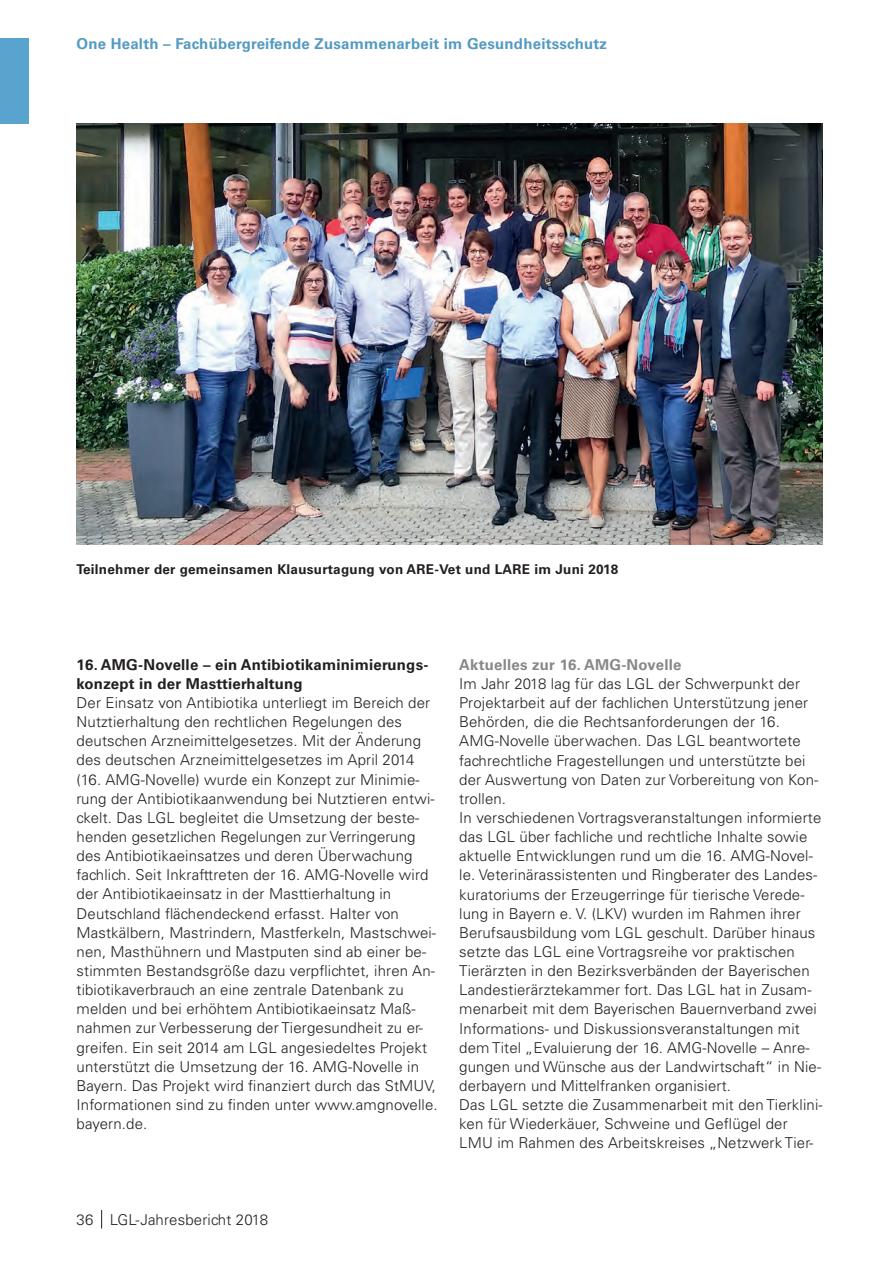
<style>
.page{position:relative;width:893px;height:1263px;background:#fff}
.page>*{position:absolute;margin:0;border:0;box-sizing:border-box;transform-origin:0 0}
.Lauftext-Copy_10_Pt{font:300 15px/19.2px "Univers LT Std";letter-spacing:.01em;color:#231f20}
.Ü3-Subheadline_10_Pt{font:700 15px/19.2px "Univers LT Std";letter-spacing:.015em;color:#231f20}
.t1{font:700 15px "Univers LT Std";letter-spacing:.015em;color:#549ac2}
.Ü4-Subheadline_10_Pt{font:700 15px "Univers LT Std";letter-spacing:.015em;color:#878988}
.Bildunterschrift-9_P{font:700 13.5px "Univers LT Std";letter-spacing:.02em;color:#231f20}
</style>
<div class="page">
<div style="left:0;top:38px;width:29px;height:85px;background:#59a4cf"></div>
<svg style="left:101px;top:1210px;width:1px;height:18px"></svg>
<img style="left:77px;top:123px;width:746px;height:421px">
<p class="t1" style="left:77px;top:35px;width:532px">One Health – Fachübergreifende Zusammenarbeit im Gesundheitsschutz</p>
<p class="Bildunterschrift-9_P" style="left:77px;top:561px;width:543px">Teilnehmer der gemeinsamen Klausurtagung von ARE-Vet und LARE im Juni 2018</p>
<p class="Ü3-Subheadline_10_Pt" style="left:77px;top:655px;width:353px">16. AMG-Novelle – ein Antibiotikaminimierungs&shy;konzept in der Masttierhaltung</p>
<p class="Lauftext-Copy_10_Pt" style="left:77px;top:693px;width:363px">Der Einsatz von Antibiotika unterliegt im Bereich der Nutztierhaltung den rechtlichen Regelungen des deutschen Arzneimittelgesetzes. Mit der Änderung des deutschen Arzneimittelgesetzes im April 2014 (16. AMG-Novelle) wurde ein Konzept zur Minimie&shy;rung der Antibiotikaanwendung bei Nutztieren entwi&shy;ckelt. Das LGL begleitet die Umsetzung der beste&shy;henden gesetzlichen Regelungen zur Verringerung des Antibiotikaeinsatzes und deren Überwachung fachlich. Seit Inkrafttreten der 16. AMG-Novelle wird der Antibiotikaeinsatz in der Masttierhaltung in Deutschland flächendeckend erfasst. Halter von Mastkälbern, Mastrindern, Mastferkeln, Mastschwei&shy;nen, Masthühnern und Mastputen sind ab einer be&shy;stimmten Bestandsgröße dazu verpflichtet, ihren An&shy;tibiotikaverbrauch an eine zentrale Datenbank zu melden und bei erhöhtem Antibiotikaeinsatz Maß&shy;nahmen zur Verbesserung der Tiergesundheit zu er&shy;greifen. Ein seit 2014 am LGL angesiedeltes Projekt unterstützt die Umsetzung der 16. AMG-Novelle in Bayern. Das Projekt wird finanziert durch das StMUV, Informationen sind zu finden unter www.amgnovelle.</p>
<p class="Lauftext-Copy_10_Pt" style="left:77px;top:1114px;width:72px">bayern.de.</p>
<p class="Ü4-Subheadline_10_Pt" style="left:459px;top:656px;width:224px">Aktuelles zur 16. AMG-Novelle</p>
<p class="Lauftext-Copy_10_Pt" style="left:459px;top:674px;width:361px">Im Jahr 2018 lag für das LGL der Schwerpunkt der Projektarbeit auf der fachlichen Unterstützung jener Behörden, die die Rechtsanforderungen der 16.<br>AMG-Novelle überwachen. Das LGL beantwortete fachrechtliche Fragestellungen und unterstützte bei der Auswertung von Daten zur Vorbereitung von Kon&shy;trollen.</p>
<p class="Lauftext-Copy_10_Pt" style="left:459px;top:808px;width:364px">In verschiedenen Vortragsveranstaltungen informierte das LGL über fachliche und rechtliche Inhalte sowie aktuelle Entwicklungen rund um die 16. AMG-Novel&shy;le. Veterinärassistenten und Ringberater des Landes&shy;kuratoriums der Erzeugerringe für tierische Verede&shy;lung in Bayern e. V. (LKV) wurden im Rahmen ihrer Berufsausbildung vom LGL geschult. Darüber hinaus setzte das LGL eine Vortragsreihe vor praktischen Tierärzten in den Bezirksverbänden der Bayerischen Landestierärztekammer fort. Das LGL hat in Zusam&shy;menarbeit mit dem Bayerischen Bauernverband zwei Informations- und Diskussionsveranstaltungen mit dem Titel „Evaluierung der 16. AMG-Novelle – Anre&shy;gungen und Wünsche aus der Landwirtschaft“ in Nie&shy;derbayern und Mittelfranken organisiert.</p>
<p class="Lauftext-Copy_10_Pt" style="left:459px;top:1095px;width:365px">Das LGL setzte die Zusammenarbeit mit den Tierklini&shy;ken für Wiederkäuer, Schweine und Geflügel der<br>LMU im Rahmen des Arbeitskreises „Netzwerk Tier-</p>
<p class="Lauftext-Copy_10_Pt" style="left:77px;top:1210px;width:193px">36 LGL-Jahresbericht 2018</p>
</div>
